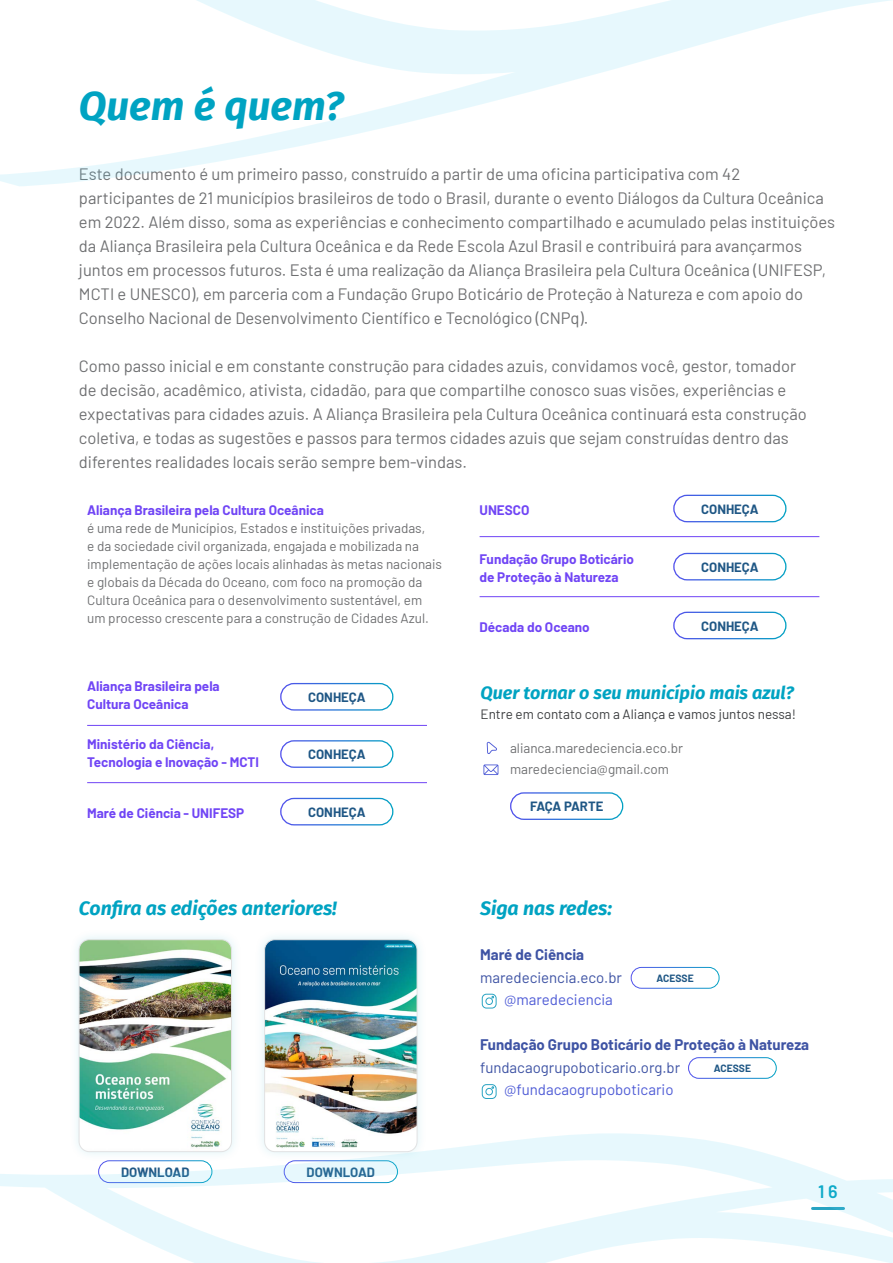
<style>
.page{position:relative;width:893px;height:1263px;background:#fff}
.page>*{position:absolute;margin:0;border:0;box-sizing:border-box;transform-origin:0 0}
.t1{font:italic 700 40.5px "Fira Sans";color:#00a3c2}
.t2{font:italic 700 19.5px "Fira Sans";color:#00a3c2}
.t3{font:italic 700 18px "Fira Sans";color:#00a3c2}
.t4{font:600 18px "Barlow";color:#00a3c2}
.t5{font:16.5px/24px "Barlow";color:#6f7072}
.t6{font:700 15px "Barlow";color:#3e53a4}
.t7{font:15px "Barlow";color:#3e53a4}
.t8{font:15px "Barlow";color:#4f5cd6}
.t9{font:13.5px/18px "Barlow";color:#6f7072}
.t10{font:700 13.5px/18px "Barlow";color:#7045f5}
.t11{font:13.5px "Barlow";color:#3d3f41}
.t12{font:700 13.2px "Barlow";color:#1f5785}
.t13{font:700 10.35px "Barlow";color:#1f5785}
</style>
<div class="page">
<div style="left:280px;top:683px;width:113px;height:28px;border:1px solid #fff;border-radius:13px"></div>
<div style="left:510px;top:792px;width:113px;height:28px;border:1px solid #fff;border-radius:13px"></div>
<div style="left:673px;top:495px;width:113px;height:27px;border:1px solid #fff;border-radius:13px"></div>
<div style="left:673px;top:612px;width:113px;height:27px;border:1px solid #fff;border-radius:13px"></div>
<div style="left:280px;top:740px;width:113px;height:28px;border:1px solid #fff;border-radius:13px"></div>
<div style="left:280px;top:798px;width:113px;height:27px;border:1px solid #fff;border-radius:13px"></div>
<div style="left:673px;top:553px;width:113px;height:27px;border:1px solid #fff;border-radius:13px"></div>
<div style="left:68px;top:929px;width:174px;height:233px;background:#00a3c2;opacity:.15"></div>
<img style="left:79px;top:940px;width:153px;height:193px">
<div style="left:79px;top:939px;width:153px;height:213px;border:1px solid #e2e2e3;border-radius:10px"></div>
<div style="left:254px;top:929px;width:174px;height:233px;background:#f9fcfd"></div>
<img style="left:266px;top:940px;width:151px;height:193px">
<div style="left:264px;top:939px;width:153px;height:213px;border:1px solid #e2e2e3;border-radius:10px"></div>
<div style="left:631px;top:967px;width:88px;height:22px;border:1px solid #fff;border-radius:10px"></div>
<div style="left:482px;top:1084px;width:14px;height:15px;border:1px solid #29a3c2;border-radius:4px"></div>
<div style="left:485px;top:1088px;width:8px;height:7px;border:1px solid #29a3c2;border-radius:50%"></div>
<div style="left:482px;top:994px;width:14px;height:14px;border:1px solid #29a3c2;border-radius:4px"></div>
<div style="left:485px;top:997px;width:8px;height:8px;border:1px solid #29a3c2;border-radius:50%"></div>
<div style="left:688px;top:1057px;width:89px;height:22px;border:1px solid #fff;border-radius:10px"></div>
<svg style="left:0;top:1133px;width:893px;height:130px"></svg>
<svg style="left:0;top:0;width:891px;height:186px"></svg>
<hr style="left:87px;top:725px;width:340px;height:1px;background:#7045f5">
<hr style="left:480px;top:536px;width:339px;height:1px;background:#7045f5">
<hr style="left:480px;top:596px;width:339px;height:1px;background:#7045f5">
<hr style="left:87px;top:782px;width:340px;height:1px;background:#7045f5">
<svg style="left:487px;top:742px;width:10px;height:12px"></svg>
<svg style="left:483px;top:764px;width:15px;height:11px"></svg>
<h1 class="t1" style="left:79px;top:72px;width:266px">Quem é quem?</h1>
<p class="t5" style="left:79px;top:161px;width:757px">Este documento é um primeiro passo, construído a partir de uma oficina participativa com 42 participantes de 21 municípios brasileiros de todo o Brasil, durante o evento Diálogos da Cultura Oceânica em 2022. Além disso, soma as experiências e conhecimento compartilhado e acumulado pelas instituições da Aliança Brasileira pela Cultura Oceânica e da Rede Escola Azul Brasil e contribuirá para avançarmos juntos em processos futuros. Esta é uma realização da Aliança Brasileira pela Cultura Oceânica (UNIFESP, MCTI e UNESCO), em parceria com a Fundação Grupo Boticário de Proteção à Natureza e com apoio do Conselho Nacional de Desenvolvimento Científico e Tecnológico (CNPq).</p>
<p class="t5" style="left:79px;top:353px;width:729px">Como passo inicial e em constante construção para cidades azuis, convidamos você, gestor, tomador de decisão, acadêmico, ativista, cidadão, para que compartilhe conosco suas visões, experiências e expectativas para cidades azuis. A Aliança Brasileira pela Cultura Oceânica continuará esta construção coletiva, e todas as sugestões e passos para termos cidades azuis que sejam construídas dentro das diferentes realidades locais serão sempre bem-vindas.</p>
<p class="t10" style="left:87px;top:500px;width:238px">Aliança Brasileira pela Cultura Oceânica</p>
<p class="t9" style="left:87px;top:518px;width:356px">é uma rede de Municípios, Estados e instituições privadas,<br>e da sociedade civil organizada, engajada e mobilizada na implementação de ações locais alinhadas às metas nacionais e globais da Década do Oceano, com foco na promoção da Cultura Oceânica para o desenvolvimento sustentável, em um processo crescente para a construção de Cidades Azul.</p>
<p class="t10" style="left:87px;top:676px;width:134px">Aliança Brasileira pela<br>Cultura Oceânica</p>
<p class="t10" style="left:87px;top:734px;width:173px">Ministério da Ciência,<br>Tecnologia e Inovação - MCTI</p>
<p class="t10" style="left:87px;top:803px;width:159px">Maré de Ciência - UNIFESP</p>
<p class="t12" style="left:308px;top:687px;width:59px">CONHEÇA</p>
<p class="t12" style="left:308px;top:744px;width:59px">CONHEÇA</p>
<p class="t12" style="left:308px;top:802px;width:59px">CONHEÇA</p>
<p class="t2" style="left:79px;top:892px;width:259px">Confira as edições anteriores!</p>
<p class="t12" style="left:121px;top:1162px;width:70px">DOWNLOAD</p>
<p class="t12" style="left:307px;top:1162px;width:70px">DOWNLOAD</p>
<p class="t10" style="left:480px;top:500px;width:51px">UNESCO</p>
<p class="t10" style="left:480px;top:549px;width:156px">Fundação Grupo Boticário de Proteção à Natureza</p>
<p class="t10" style="left:480px;top:617px;width:112px">Década do Oceano</p>
<p class="t12" style="left:701px;top:499px;width:59px">CONHEÇA</p>
<p class="t12" style="left:701px;top:557px;width:59px">CONHEÇA</p>
<p class="t12" style="left:701px;top:616px;width:59px">CONHEÇA</p>
<p class="t3" style="left:480px;top:678px;width:315px">Quer tornar o seu município mais azul?</p>
<p class="t11" style="left:480px;top:704px;width:317px">Entre em contato com a Aliança e vamos juntos nessa!</p>
<p class="t9" style="left:510px;top:737px;width:174px;line-height:20.1px">alianca.maredeciencia.eco.br maredeciencia@gmail.com</p>
<p class="t12" style="left:530px;top:797px;width:75px">FAÇA PARTE</p>
<p class="t2" style="left:480px;top:892px;width:134px">Siga nas redes:</p>
<p class="t6" style="left:480px;top:944px;width:106px">Maré de Ciência</p>
<p class="t7" style="left:480px;top:967px;width:143px">maredeciencia.eco.br</p>
<p class="t8" style="left:504px;top:989px;width:110px">@maredeciencia</p>
<p class="t6" style="left:480px;top:1034px;width:331px">Fundação Grupo Boticário de Proteção à Natureza</p>
<p class="t7" style="left:480px;top:1057px;width:202px">fundacaogrupoboticario.org.br</p>
<p class="t8" style="left:504px;top:1079px;width:171px">@fundacaogrupoboticario</p>
<p class="t13" style="left:656px;top:970px;width:39px">ACESSE</p>
<p class="t13" style="left:714px;top:1060px;width:39px">ACESSE</p>
<p class="t4" style="left:818px;top:1178px;width:21px">16</p>
</div>
